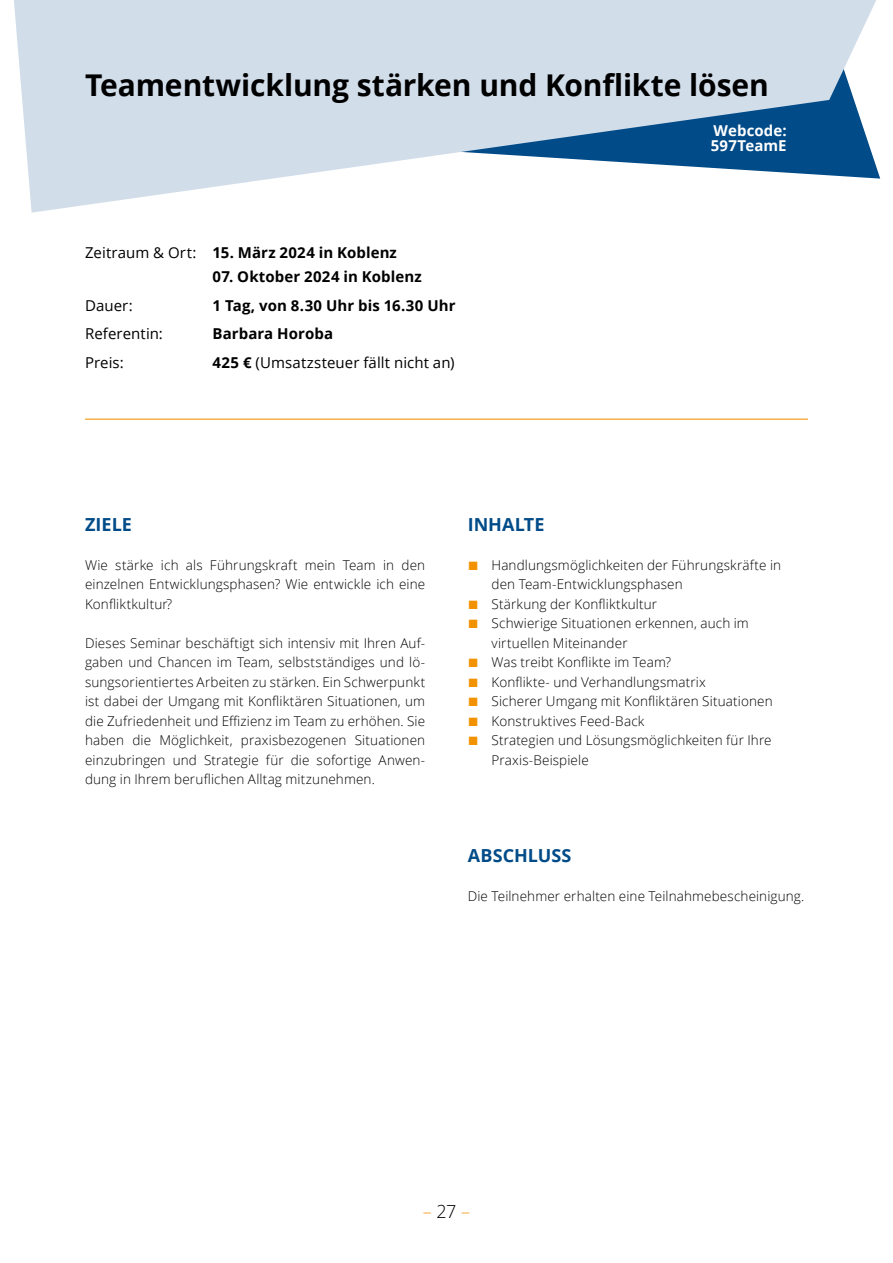
<style>
.page{position:relative;width:893px;height:1263px;background:#fff}
.page>*{position:absolute;margin:0;border:0;box-sizing:border-box;transform-origin:0 0}
.t1{font:700 30px "Open Sans";letter-spacing:-.005em;color:#000}
.t2{font:700 18px "Open Sans";letter-spacing:.005em;color:#004b88}
.t3{font:300 18px "Open Sans";color:#f39200}
.t4{font:700 15px "Open Sans";letter-spacing:.005em;color:#000}
.t5{font:15px "Open Sans";letter-spacing:.005em;color:#000}
.t6{font:700 15px/15px "Open Sans";letter-spacing:.005em;color:#fff}
.t7{font:300 13.5px/19.5px "Open Sans";letter-spacing:.01em;color:#000}
.s1{font-weight:400}
.s2{font-weight:700}
.s3{font-family:"Arial";font-weight:400;font-size:18px;color:#f39200}
.s4{color:#000}
</style>
<div class="page">
<svg style="left:14px;top:0;width:867px;height:213px;fill:#d2ddea"></svg>
<hr style="left:85px;top:419px;width:723px;height:1px;background:#f39200">
<h1 class="t1" style="left:85px;top:64px;width:685px">Teamentwicklung stärken und Konflikte lösen</h1>
<p class="t4" style="left:85px;top:242px;width:313px"><span class="s1">Zeitraum &amp; Ort:</span> 15. März 2024 in Koblenz</p>
<p class="t4" style="left:213px;top:266px;width:211px">07. Oktober 2024 in Koblenz</p>
<p class="t5" style="left:85px;top:295px;width:49px">Dauer:</p>
<p class="t4" style="left:213px;top:295px;width:244px">1 Tag, von 8.30 Uhr bis 16.30 Uhr</p>
<p class="t5" style="left:85px;top:323px;width:79px">Referentin:</p>
<p class="t4" style="left:213px;top:323px;width:122px">Barbara Horoba</p>
<p class="t5" style="left:85px;top:352px;width:40px">Preis:</p>
<p class="t5" style="left:213px;top:352px;width:243px"><span class="s2">425 €</span> (Umsatzsteuer fällt nicht an)</p>
<p class="t6" style="left:711px;top:123px;width:77px">Webcode:<br>597TeamE</p>
<h2 class="t2" style="left:85px;top:512px;width:48px">ZIELE</h2>
<p class="t7" style="left:85px;top:555px;width:342px;text-align:justify">Wie stärke ich als Führungskraft mein Team in den einzelnen Entwicklungsphasen? Wie entwickle ich eine Konfliktkultur?</p>
<p class="t7" style="left:85px;top:633px;width:342px;text-align:justify">Dieses Seminar beschäftigt sich intensiv mit Ihren Auf&shy;gaben und Chancen im Team, selbstständiges und lö&shy;sungsorientiertes Arbeiten zu stärken. Ein Schwerpunkt ist dabei der Umgang mit Konfliktären Situationen, um die Zufriedenheit und Effizienz im Team zu erhöhen. Sie haben die Möglichkeit, praxisbezogenen Situationen einzubringen und Strategie für die sofortige Anwen&shy;dung in Ihrem beruflichen Alltag mitzunehmen.</p>
<h2 class="t2" style="left:468px;top:512px;width:78px">INHALTE</h2>
<p class="t7" style="left:492px;top:555px;width:291px;text-indent:-24px"><span class="s3">■</span> Handlungsmöglichkeiten der Führungskräfte in den Team-Entwicklungsphasen</p>
<p class="t7" style="left:468px;top:594px;width:191px"><span class="s3">■</span> Stärkung der Konfliktkultur</p>
<p class="t7" style="left:492px;top:613px;width:259px;text-indent:-24px"><span class="s3">■</span> Schwierige Situationen erkennen, auch im virtuellen Miteinander</p>
<p class="t7" style="left:468px;top:652px;width:205px"><span class="s3">■</span> Was treibt Konflikte im Team?</p>
<p class="t7" style="left:468px;top:672px;width:240px"><span class="s3">■</span> Konflikte- und Verhandlungsmatrix</p>
<p class="t7" style="left:468px;top:691px;width:306px"><span class="s3">■</span> Sicherer Umgang mit Konfliktären Situationen</p>
<p class="t7" style="left:468px;top:711px;width:178px"><span class="s3">■</span> Konstruktives Feed-Back</p>
<p class="t7" style="left:492px;top:730px;width:282px;text-indent:-24px"><span class="s3">■</span> Strategien und Lösungsmöglichkeiten für Ihre<br>Praxis-Beispiele</p>
<h2 class="t2" style="left:468px;top:843px;width:105px">ABSCHLUSS</h2>
<p class="t7" style="left:468px;top:886px;width:338px">Die Teilnehmer erhalten eine Teilnahmebescheinigung.</p>
<h2 class="t3" style="left:423px;top:1199px;width:49px">– <span class="s4">27</span> –</h2>
</div>
